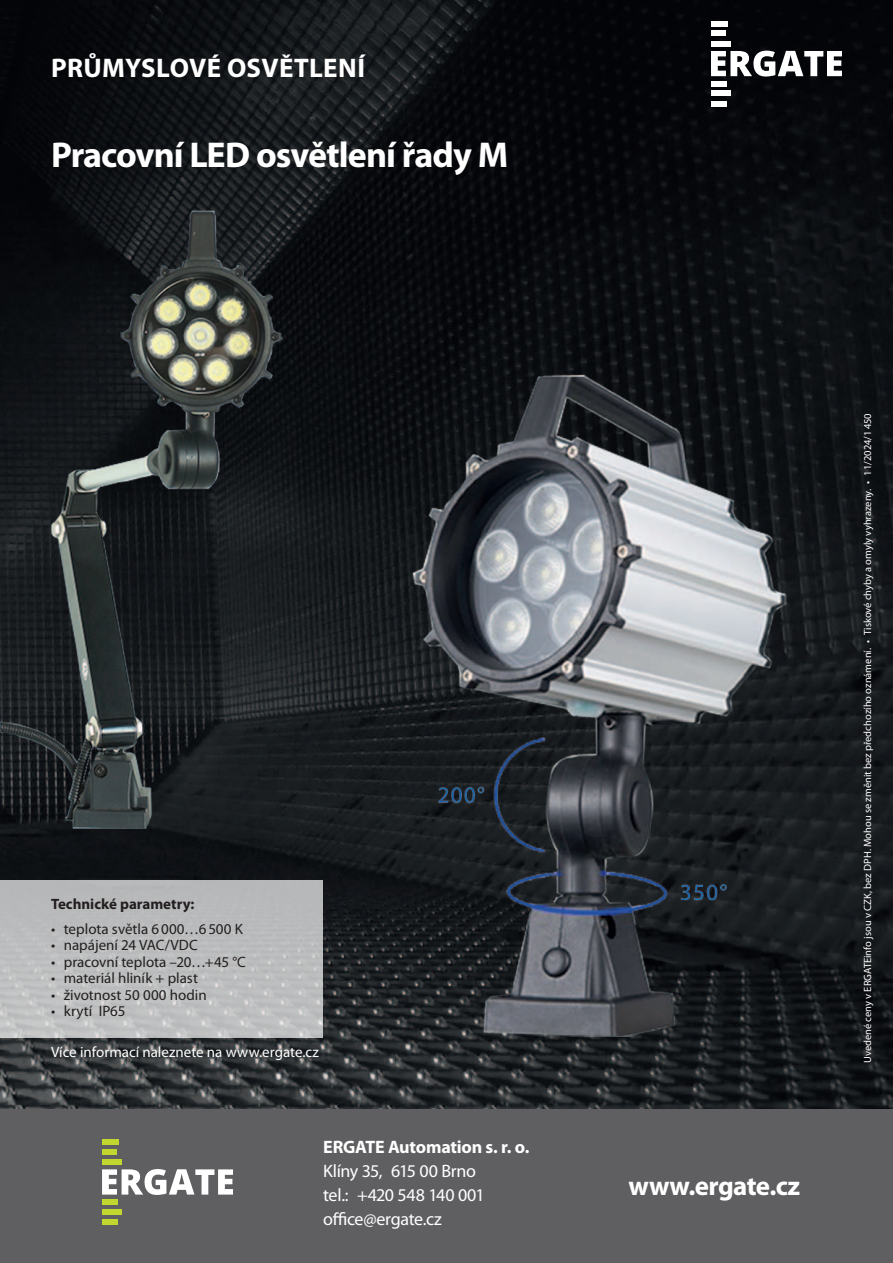
<style>
.page{position:relative;width:893px;height:1263px;background:#fff}
.page>*{position:absolute;margin:0;border:0;box-sizing:border-box;transform-origin:0 0}
.t1{font:700 36px "Myriad Pro";letter-spacing:-.03em;color:#fff}
.t2{font:700 27px "Myriad Pro";letter-spacing:.005em;color:#fff}
.t3{font:700 27px "Myriad Pro";letter-spacing:-.02em;color:#fff}
.t4{font:18px/24px "Myriad Pro";letter-spacing:-.02em;color:#fff}
.t5{font:700 18px "Myriad Pro";letter-spacing:-.015em;color:#fff}
.t6{font:15px "Myriad Pro";color:#231f20}
.t7{font:15px "Myriad Pro";color:#fff}
.t8{font:700 15px "Myriad Pro";color:#231f20}
.t9{font:10.5px "Myriad Pro";color:#fff}
</style>
<div class="page">
<img style="left:0;top:0;width:893px;height:1110px">
<div style="left:711px;top:81px;width:16px;height:6px;background:#fff"></div>
<div style="left:711px;top:91px;width:20px;height:5px;background:#fff"></div>
<div style="left:711px;top:101px;width:16px;height:5px;background:#fff"></div>
<div style="left:711px;top:21px;width:17px;height:6px;background:#fff"></div>
<div style="left:711px;top:31px;width:14px;height:5px;background:#fff"></div>
<div style="left:711px;top:41px;width:20px;height:5px;background:#fff"></div>
<svg style="left:711px;top:51px;width:131px;height:26px"></svg>
<div style="left:0;top:880px;width:323px;height:157px;background:#bbbcbd"></div>
<img style="left:375px;top:319px;width:443px;height:744px">
<div style="left:0;top:1110px;width:893px;height:153px;background:#5f5f62"></div>
<div style="left:102px;top:1199px;width:16px;height:6px;background:#c1d72f"></div>
<div style="left:102px;top:1209px;width:20px;height:5px;background:#c1d72f"></div>
<div style="left:102px;top:1219px;width:16px;height:6px;background:#c1d72f"></div>
<div style="left:102px;top:1140px;width:17px;height:5px;background:#c1d72f"></div>
<div style="left:102px;top:1149px;width:14px;height:5px;background:#c1d72f"></div>
<div style="left:102px;top:1159px;width:20px;height:6px;background:#c1d72f"></div>
<svg style="left:102px;top:1169px;width:131px;height:26px"></svg>
<img style="left:0;top:187px;width:297px;height:680px">
<h2 class="t2" style="left:51px;top:50px;width:107px">PRůmyslov</h2>
<h2 class="t2" style="left:207px;top:50px;width:160px">é OSVĚTLENÍ</h2>
<h1 class="t1" style="left:51px;top:132px;width:459px">Pracovní LED osvětlení řady M</h1>
<p class="t8" style="left:51px;top:894px;width:145px">Technické parametry:</p>
<p class="t6" style="left:51px;top:919px;width:193px">• teplota světla 6000…6500 K</p>
<p class="t6" style="left:51px;top:936px;width:148px">• napájení 24 VAC/VDC</p>
<p class="t6" style="left:51px;top:952px;width:196px">• pracovní teplota –20…+45 °C</p>
<p class="t6" style="left:51px;top:969px;width:148px">• materiál hliník + plast</p>
<p class="t6" style="left:51px;top:985px;width:157px">• životnost 50 000 hodin</p>
<p class="t6" style="left:51px;top:1002px;width:76px">• krytí IP65</p>
<p class="t7" style="left:51px;top:1043px;width:269px">Více informací naleznete na www.ergate.cz</p>
<p class="t5" style="left:323px;top:1135px;width:208px">ERGATE Automation s. r. o.</p>
<p class="t4" style="left:323px;top:1158px;width:163px">Klíny 35, 615 00 Brno tel.: +420 548 140 001 office@ergate.cz</p>
<h2 class="t3" style="left:628px;top:1168px;width:173px">www.ergate.cz</h2>
<p class="t9" style="left:861px;top:1063px;width:651px;rotate:-90deg">Uvedené ceny v ERGATEinfo jsou v CZK, bez DPH. Mohou se změnit bez předchozího oznámení. • Tiskové chyby a omyly vyhrazeny. • 11/2024/1450</p>
</div>
